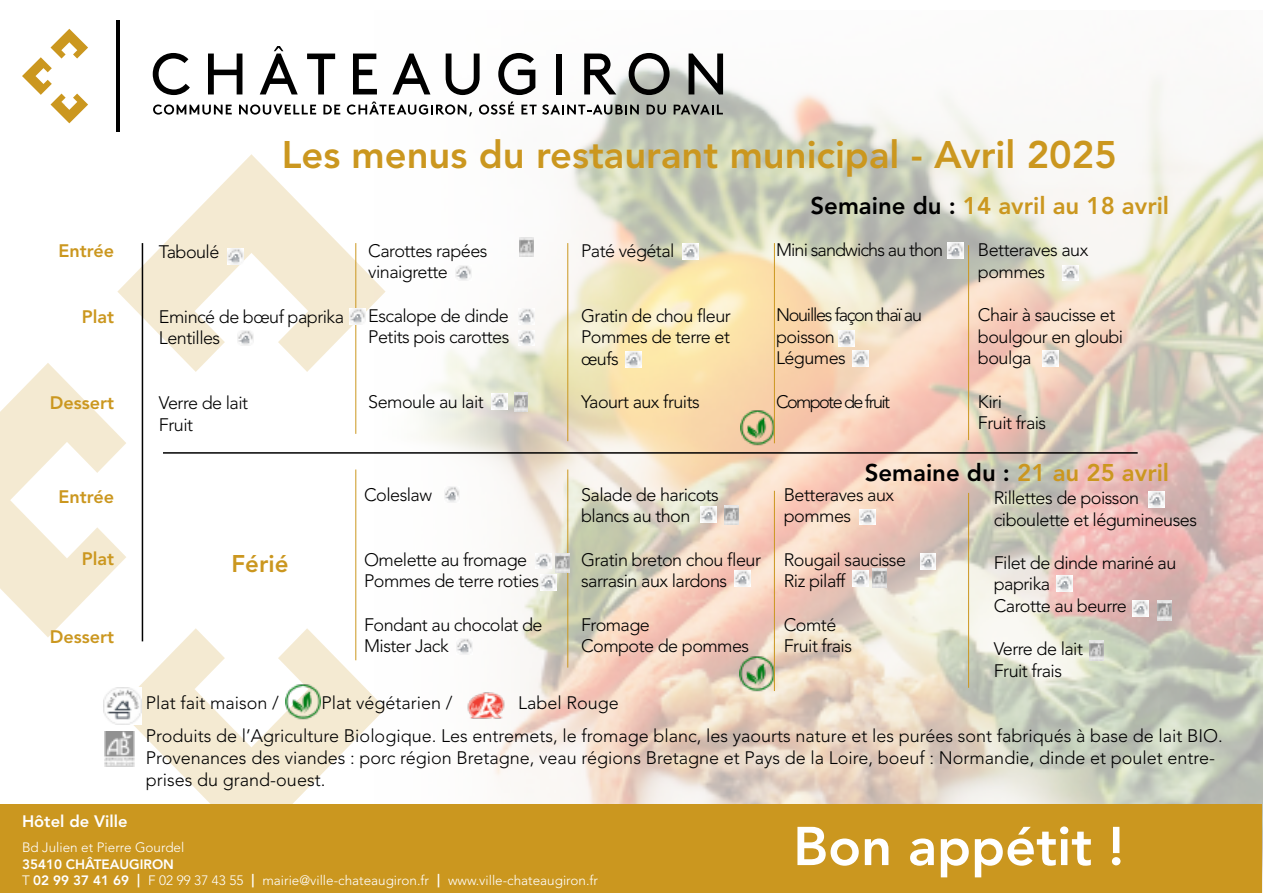
<style>
.page{position:relative;width:1263px;height:893px;background:#fff}
.page>*{position:absolute;margin:0;border:0;box-sizing:border-box;transform-origin:0 0}
.t1{font:800 54px "Avenir LT Std";color:#fff}
.t2{font:800 38.1px "Avenir LT Std";color:#cb971f}
.t3{font:800 24px "Avenir LT Std";color:#cb971f}
.t4{font:300 18px/21.6px "Avenir LT Std";letter-spacing:-.03em;color:#000}
.t5{font:300 18px/21.6px "Avenir LT Std";color:#000}
.t6{font:800 18px "Avenir LT Std";color:#cb971f}
.t7{font:300 18px/21.6px "Avenir LT Std";letter-spacing:-.07em;color:#000}
.t8{font:300 18px "Avenir LT Std";letter-spacing:-.05em;color:#000}
.t9{font:300 18px "Avenir LT Std";letter-spacing:-.09em;color:#000}
.t10{font:800 16.5px "Avenir LT Std";color:#fff}
.t11{font:300 13.5px/16.5px "Avenir LT Std";color:#fff}
.s1{color:#000}
.s2{font-weight:800}
</style>
<div class="page">
<img style="left:356px;top:53px;width:907px;height:840px">
<svg style="left:117px;top:154px;width:269px;height:218px"></svg>
<svg style="left:0;top:363px;width:126px;height:274px"></svg>
<svg style="left:117px;top:628px;width:269px;height:176px"></svg>
<img style="left:103px;top:687px;width:38px;height:38px">
<img style="left:286px;top:674px;width:34px;height:54px">
<img style="left:519px;top:238px;width:14px;height:19px">
<img style="left:514px;top:392px;width:14px;height:19px">
<img style="left:873px;top:568px;width:13px;height:19px">
<img style="left:740px;top:646px;width:34px;height:54px">
<img style="left:740px;top:400px;width:35px;height:52px">
<img style="left:1157px;top:601px;width:14px;height:19px">
<img style="left:1090px;top:641px;width:14px;height:19px">
<hr style="left:117px;top:21px;width:3px;height:111px;background:#000">
<svg style="left:153px;top:53px;width:37px;height:42px"></svg>
<svg style="left:208px;top:54px;width:34px;height:40px"></svg>
<svg style="left:307px;top:54px;width:28px;height:40px"></svg>
<svg style="left:353px;top:54px;width:24px;height:40px"></svg>
<svg style="left:392px;top:54px;width:38px;height:40px"></svg>
<svg style="left:446px;top:54px;width:34px;height:41px"></svg>
<svg style="left:498px;top:53px;width:37px;height:42px"></svg>
<div style="left:556px;top:54px;width:6px;height:40px;background:#000"></div>
<svg style="left:584px;top:54px;width:32px;height:40px"></svg>
<svg style="left:629px;top:53px;width:41px;height:42px"></svg>
<svg style="left:689px;top:54px;width:34px;height:40px"></svg>
<svg style="left:260px;top:46px;width:38px;height:48px"></svg>
<svg style="left:22px;top:29px;width:66px;height:94px"></svg>
<svg style="left:153px;top:104px;width:79px;height:11px"></svg>
<svg style="left:239px;top:104px;width:77px;height:11px"></svg>
<svg style="left:323px;top:105px;width:17px;height:9px"></svg>
<svg style="left:347px;top:102px;width:125px;height:14px"></svg>
<svg style="left:479px;top:102px;width:35px;height:13px"></svg>
<svg style="left:521px;top:104px;width:118px;height:11px"></svg>
<svg style="left:647px;top:105px;width:19px;height:10px"></svg>
<svg style="left:674px;top:105px;width:49px;height:9px"></svg>
<hr style="left:142px;top:243px;width:1px;height:398px;background:#000">
<hr style="left:355px;top:243px;width:1px;height:191px;background:#cb971f">
<hr style="left:355px;top:469px;width:1px;height:191px;background:#cb971f">
<hr style="left:567px;top:243px;width:1px;height:198px;background:#cb971f">
<hr style="left:567px;top:469px;width:1px;height:199px;background:#cb971f">
<hr style="left:774px;top:243px;width:1px;height:200px;background:#cb971f">
<hr style="left:774px;top:491px;width:1px;height:200px;background:#cb971f">
<hr style="left:968px;top:245px;width:1px;height:195px;background:#cb971f">
<hr style="left:968px;top:493px;width:1px;height:195px;background:#cb971f">
<hr style="left:163px;top:452px;width:975px;height:2px;background:#000">
<div style="left:0;top:804px;width:1261px;height:89px;background:#cb971f"></div>
<img style="left:105px;top:731px;width:29px;height:35px">
<img style="left:227px;top:248px;width:16px;height:16px">
<img style="left:350px;top:309px;width:15px;height:16px">
<img style="left:444px;top:487px;width:16px;height:16px">
<img style="left:456px;top:638px;width:16px;height:16px">
<img style="left:455px;top:265px;width:16px;height:16px">
<img style="left:1043px;top:351px;width:16px;height:16px">
<img style="left:1063px;top:265px;width:16px;height:16px">
<img style="left:947px;top:243px;width:16px;height:16px">
<img style="left:853px;top:351px;width:16px;height:16px">
<img style="left:838px;top:331px;width:16px;height:16px">
<img style="left:626px;top:352px;width:16px;height:16px">
<img style="left:860px;top:509px;width:16px;height:16px">
<img style="left:1148px;top:491px;width:16px;height:16px">
<img style="left:853px;top:570px;width:16px;height:16px">
<img style="left:920px;top:553px;width:16px;height:16px">
<img style="left:463px;top:683px;width:47px;height:46px">
<img style="left:555px;top:553px;width:14px;height:19px">
<img style="left:724px;top:505px;width:14px;height:20px">
<img style="left:682px;top:244px;width:16px;height:16px">
<img style="left:535px;top:553px;width:16px;height:16px">
<img style="left:1056px;top:576px;width:16px;height:16px">
<img style="left:1132px;top:601px;width:16px;height:15px">
<img style="left:237px;top:330px;width:16px;height:16px">
<img style="left:519px;top:309px;width:16px;height:16px">
<img style="left:519px;top:330px;width:16px;height:16px">
<img style="left:491px;top:394px;width:16px;height:16px">
<img style="left:541px;top:574px;width:16px;height:16px">
<img style="left:701px;top:506px;width:16px;height:16px">
<img style="left:735px;top:570px;width:16px;height:16px">
<h2 class="t2" style="left:282px;top:132px;width:837px">Les menus du restaurant municipal - Avril 2025</h2>
<h3 class="t3" style="left:810px;top:192px;width:360px"><span class="s1">Semaine du :</span> 14 avril au 18 avril</h3>
<p class="t6" style="left:58px;top:240px;width:57px">Entrée</p>
<p class="t6" style="left:82px;top:306px;width:34px">Plat</p>
<p class="t4" style="left:159px;top:241px;width:62px">Taboulé</p>
<p class="t4" style="left:159px;top:306px;width:187px">Emincé de bœuf paprika<br>Lentilles</p>
<p class="t4" style="left:368px;top:240px;width:121px">Carottes rapées vinaigrette</p>
<p class="t4" style="left:368px;top:305px;width:143px">Escalope de dinde<br>Petits pois carottes</p>
<p class="t6" style="left:50px;top:392px;width:66px">Dessert</p>
<p class="t4" style="left:159px;top:392px;width:91px">Verre de lait<br>Fruit</p>
<p class="t4" style="left:368px;top:391px;width:117px">Semoule au lait</p>
<p class="t4" style="left:581px;top:240px;width:95px">Paté végétal</p>
<p class="t4" style="left:581px;top:305px;width:151px;text-align:justify">Gratin de chou fleur Pommes de terre et œufs</p>
<p class="t4" style="left:581px;top:391px;width:120px">Yaourt aux fruits</p>
<p class="t8" style="left:776px;top:240px;width:169px">Mini sandwichs au thon</p>
<p class="t7" style="left:776px;top:304px;width:147px">Nouilles façon thaï au poisson<br>Légumes</p>
<p class="t9" style="left:776px;top:391px;width:116px">Compote de fruit</p>
<p class="t4" style="left:978px;top:239px;width:112px">Betteraves aux pommes</p>
<p class="t4" style="left:978px;top:304px;width:147px">Chair à saucisse et boulgour en gloubi boulga</p>
<p class="t4" style="left:978px;top:391px;width:70px">Kiri<br>Fruit frais</p>
<h3 class="t3" style="left:865px;top:458px;width:306px"><span class="s1">Semaine du :</span> 21 au 25 avril</h3>
<p class="t6" style="left:58px;top:486px;width:57px">Entrée</p>
<p class="t6" style="left:82px;top:548px;width:34px">Plat</p>
<p class="t6" style="left:50px;top:626px;width:66px">Dessert</p>
<h3 class="t3" style="left:232px;top:550px;width:58px">Férié</h3>
<p class="t4" style="left:364px;top:484px;width:69px">Coleslaw</p>
<p class="t4" style="left:364px;top:549px;width:177px">Omelette au fromage<br>Pommes de terre roties</p>
<p class="t4" style="left:364px;top:614px;width:180px">Fondant au chocolat de<br>Mister Jack</p>
<p class="t4" style="left:581px;top:484px;width:139px">Salade de haricots blancs au thon</p>
<p class="t4" style="left:581px;top:549px;width:181px">Gratin breton chou fleur sarrasin aux lardons</p>
<p class="t4" style="left:581px;top:614px;width:170px">Fromage<br>Compote de pommes</p>
<p class="t4" style="left:784px;top:484px;width:112px">Betteraves aux pommes</p>
<p class="t4" style="left:784px;top:549px;width:124px">Rougail saucisse<br>Riz pilaff</p>
<p class="t4" style="left:784px;top:614px;width:70px">Comté<br>Fruit frais</p>
<p class="t4" style="left:994px;top:487px;width:205px">Rillettes de poisson ciboulette et légumineuses</p>
<p class="t4" style="left:994px;top:552px;width:184px">Filet de dinde mariné au paprika<br>Carotte au beurre</p>
<p class="t4" style="left:994px;top:638px;width:91px">Verre de lait<br>Fruit frais</p>
<p class="t5" style="left:146px;top:692px;width:135px">Plat fait maison /</p>
<p class="t5" style="left:322px;top:692px;width:133px">Plat végétarien /</p>
<p class="t5" style="left:518px;top:692px;width:102px">Label Rouge</p>
<p class="t5" style="left:146px;top:725px;width:1078px">Produits de l’Agriculture Biologique. Les entremets, le fromage blanc, les yaourts nature et les purées sont fabriqués à base de lait BIO.<br>Provenances des viandes : porc région Bretagne, veau régions Bretagne et Pays de la Loire, boeuf : Normandie, dinde et poulet entre&shy;prises du grand-ouest.</p>
<p class="t10" style="left:22px;top:812px;width:107px">Hôtel de Ville</p>
<p class="t11" style="left:22px;top:839px;width:164px">Bd Julien et Pierre Gourdel</p>
<p class="t11" style="left:22px;top:856px;width:577px"><span class="s2">35410 CHÂTEAUGIRON<br></span>T <span class="s2">02 99 37 41 69 |</span> F 02 99 37 43 55 <span class="s2">|</span> mairie@ville-chateaugiron.fr <span class="s2">|</span> www.ville-chateaugiron.fr</p>
<h1 class="t1" style="left:793px;top:814px;width:332px">Bon appétit !</h1>
</div>
